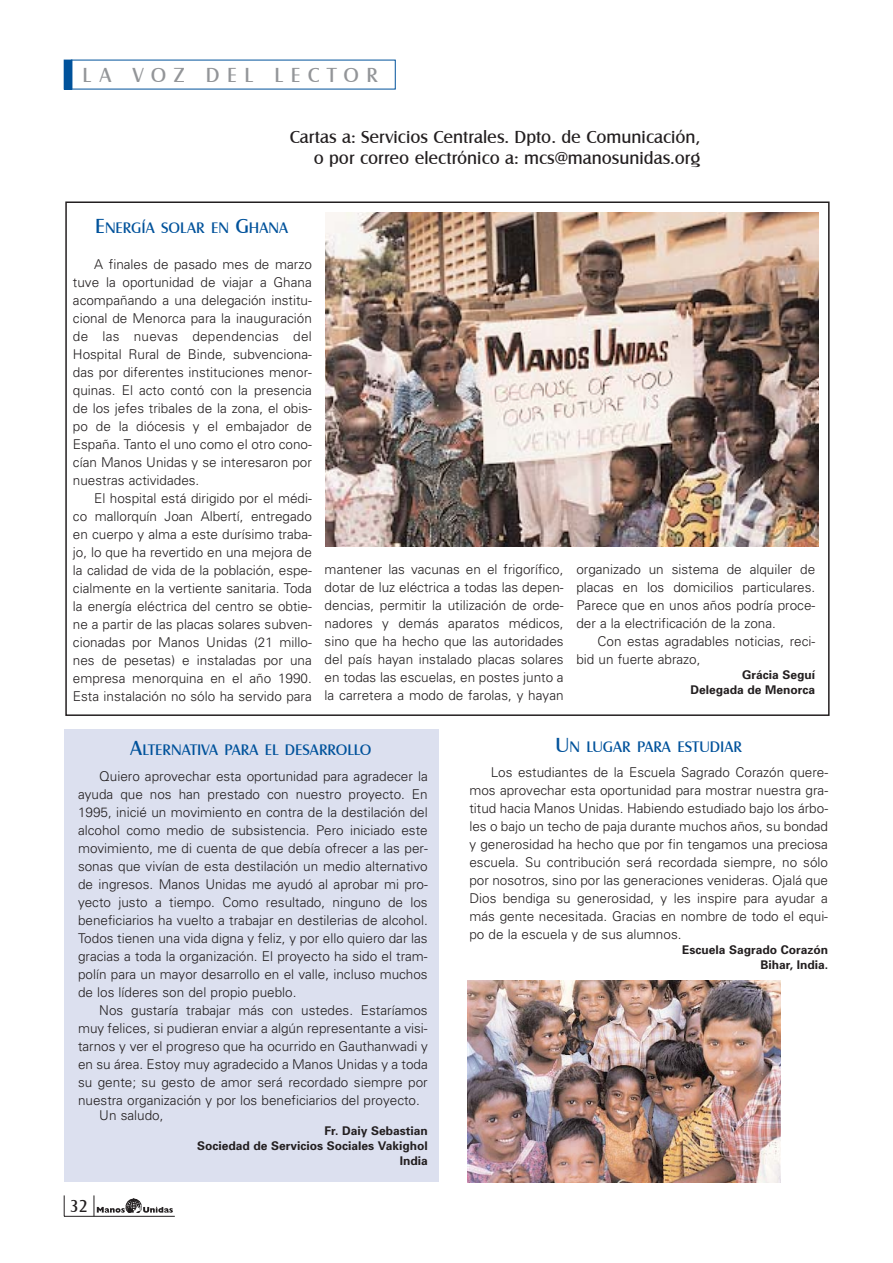
<style>
.page{position:relative;width:893px;height:1263px;background:#fff}
.page>*{position:absolute;margin:0;border:0;box-sizing:border-box;transform-origin:0 0}
.t1{font:21px "Castle T";letter-spacing:.355em;color:#939598}
.t2{font:18px/21.6px "Castle T";color:#231f20;text-align:right}
.t3{font:15.75px "Castle T";color:#00529b}
.t4{font:300 13.5px/18px "Univers";color:#231f20;text-align:justify}
.t5{font:700 12px/15px "Univers";color:#231f20;text-align:right}
.s1{font-size:21px}
</style>
<div class="page">
<div style="left:64px;top:729px;width:374px;height:453px;background:#dce0ef"></div>
<div style="left:64px;top:60px;width:8px;height:29px;background:#00529b"></div>
<svg style="left:64px;top:1195px;width:1px;height:21px"></svg>
<hr style="left:64px;top:1216px;width:111px;height:1px;background:#231f20">
<svg style="left:94px;top:1195px;width:79px;height:21px"></svg>
<img style="left:325px;top:213px;width:493px;height:333px">
<img style="left:468px;top:980px;width:312px;height:202px">
<h1 class="t1" style="left:82px;top:61px;width:297px">LA VOZ DEL LECTOR</h1>
<h2 class="t2" style="left:290px;top:125px;width:412px">Cartas a: Servicios Centrales. Dpto. de Comunicación, o por correo electrónico a: mcs@manosunidas.org</h2>
<p class="t3" style="left:95px;top:218px;width:194px"><span class="s1">E</span>NERGÍA SOLAR EN <span class="s1">G</span>HANA</p>
<p class="t4" style="left:73px;top:257px;width:240px;text-indent:21px">A finales de pasado mes de marzo tuve la oportunidad de viajar a Ghana acompañando a una delegación institu&shy;cional de Menorca para la inauguración de las nuevas dependencias del Hospital Rural de Binde, subvenciona&shy;das por diferentes instituciones menor&shy;quinas. El acto contó con la presencia de los jefes tribales de la zona, el obis&shy;po de la diócesis y el embajador de España. Tanto el uno como el otro cono&shy;cían Manos Unidas y se interesaron por nuestras actividades.</p>
<p class="t4" style="left:73px;top:491px;width:240px;text-indent:21px">El hospital está dirigido por el médi&shy;co mallorquín Joan Albertí, entregado en cuerpo y alma a este durísimo traba&shy;jo, lo que ha revertido en una mejora de la calidad de vida de la población, espe&shy;cialmente en la vertiente sanitaria. Toda la energía eléctrica del centro se obtie&shy;ne a partir de las placas solares subven&shy;cionadas por Manos Unidas (21 millo&shy;nes de pesetas) e instaladas por una empresa menorquina en el año 1990.<br>Esta instalación no sólo ha servido para</p>
<p class="t4" style="left:324px;top:562px;width:240px">mantener las vacunas en el frigorífico, dotar de luz eléctrica a todas las depen&shy;dencias, permitir la utilización de orde&shy;nadores y demás aparatos médicos, sino que ha hecho que las autoridades del país hayan instalado placas solares en todas las escuelas, en postes junto a la carretera a modo de farolas, y hayan</p>
<p class="t4" style="left:576px;top:562px;width:240px">organizado un sistema de alquiler de placas en los domicilios particulares.<br>Parece que en unos años podría proce&shy;der a la electrificación de la zona.</p>
<p class="t4" style="left:576px;top:634px;width:240px;text-indent:21px">Con estas agradables noticias, reci&shy;bid un fuerte abrazo,</p>
<p class="t5" style="left:690px;top:669px;width:126px">Grácia Seguí<br>Delegada de Menorca</p>
<p class="t3" style="left:130px;top:740px;width:243px"><span class="s1">A</span>LTERNATIVA PARA EL DESARROLLO</p>
<p class="t4" style="left:78px;top:769px;width:351px;text-indent:21px">Quiero aprovechar esta oportunidad para agradecer la ayuda que nos han prestado con nuestro proyecto. En 1995, inicié un movimiento en contra de la destilación del alcohol como medio de subsistencia. Pero iniciado este movimiento, me di cuenta de que debía ofrecer a las per&shy;sonas que vivían de esta destilación un medio alternativo de ingresos. Manos Unidas me ayudó al aprobar mi pro&shy;yecto justo a tiempo. Como resultado, ninguno de los beneficiarios ha vuelto a trabajar en destilerias de alcohol.<br>Todos tienen una vida digna y feliz, y por ello quiero dar las gracias a toda la organización. El proyecto ha sido el tram&shy;polín para un mayor desarrollo en el valle, incluso muchos de los líderes son del propio pueblo.</p>
<p class="t4" style="left:78px;top:1003px;width:351px;text-indent:21px">Nos gustaría trabajar más con ustedes. Estaríamos muy felices, si pudieran enviar a algún representante a visi&shy;tarnos y ver el progreso que ha ocurrido en Gauthanwadi y en su área. Estoy muy agradecido a Manos Unidas y a toda su gente; su gesto de amor será recordado siempre por nuestra organización y por los beneficiarios del proyecto.</p>
<p class="t4" style="left:99px;top:1108px;width:66px">Un saludo,</p>
<p class="t5" style="left:197px;top:1125px;width:232px">Fr. Daiy Sebastian<br>Sociedad de Servicios Sociales Vakighol<br>India</p>
<h2 class="t2" style="left:70px;top:1195px;width:20px">32</h2>
<p class="t3" style="left:555px;top:736px;width:188px"><span class="s1">U</span>N LUGAR PARA ESTUDIAR</p>
<p class="t4" style="left:469px;top:764px;width:360px;text-indent:21px">Los estudiantes de la Escuela Sagrado Corazón quere&shy;mos aprovechar esta oportunidad para mostrar nuestra gra&shy;titud hacia Manos Unidas. Habiendo estudiado bajo los árbo&shy;les o bajo un techo de paja durante muchos años, su bondad y generosidad ha hecho que por fin tengamos una preciosa escuela. Su contribución será recordada siempre, no sólo por nosotros, sino por las generaciones venideras. Ojalá que Dios bendiga su generosidad, y les inspire para ayudar a más gente necesitada. Gracias en nombre de todo el equi&shy;po de la escuela y de sus alumnos.</p>
<p class="t5" style="left:682px;top:943px;width:148px">Escuela Sagrado Corazón<br>Bihar, India.</p>
</div>
